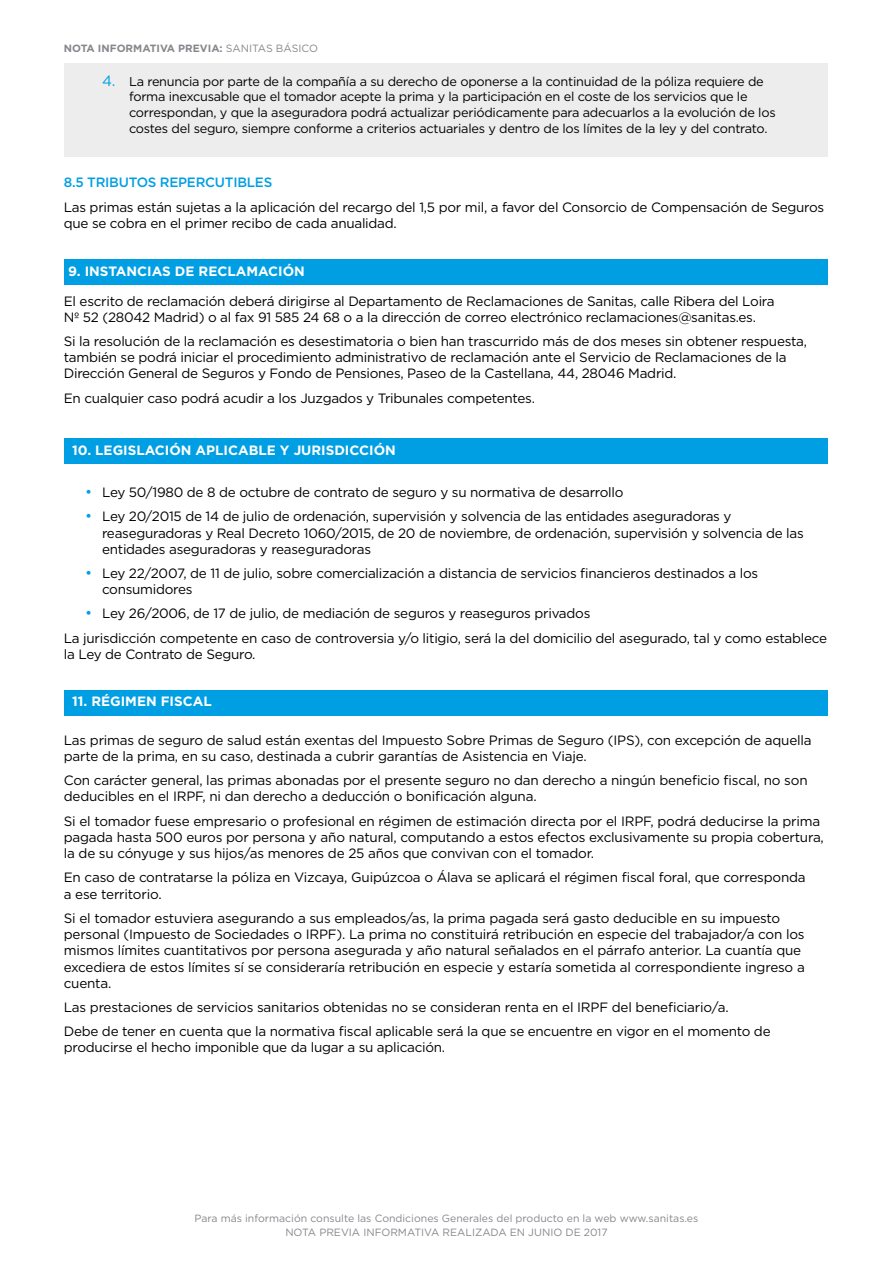
<style>
.page{position:relative;width:893px;height:1263px;background:#fff}
.page>*{position:absolute;margin:0;border:0;box-sizing:border-box;transform-origin:0 0}
.t1{font:13.5px/16.2px "Gotham";letter-spacing:-.02em;color:#000}
.t2{font:700 13.5px "Gotham";color:#fff}
.t3{font:500 13.5px "Gotham";letter-spacing:-.02em;color:#009fe3}
.t4{font:12.75px/15.6px "Gotham";letter-spacing:-.02em;color:#000}
.t5{font:10.5px "Gotham";color:#86878c}
.t6{font:700 10.5px "Gotham";color:#86878c}
.s1{font-weight:400}
.s2{font-size:14.85px;color:#009fe3}
</style>
<div class="page">
<div style="left:64px;top:63px;width:764px;height:94px;background:#ededee"></div>
<div style="left:64px;top:259px;width:764px;height:26px;background:#009fe3"></div>
<div style="left:64px;top:439px;width:764px;height:25px;background:#009fe3"></div>
<div style="left:64px;top:690px;width:764px;height:26px;background:#009fe3"></div>
<p class="t6" style="left:64px;top:41px;width:256px">NOTA INFORMATIVA PREVIA: <span class="s1">SANITAS BÁSICO</span></p>
<p class="t4" style="left:129px;top:73px;width:648px;text-indent:-27px"><span class="s2">4.</span> La renuncia por parte de la compañía a su derecho de oponerse a la continuidad de la póliza requiere de forma inexcusable que el tomador acepte la prima y la participación en el coste de los servicios que le correspondan, y que la aseguradora podrá actualizar periódicamente para adecuarlos a la evolución de los costes del seguro, siempre conforme a criterios actuariales y dentro de los límites de la ley y del contrato.</p>
<p class="t3" style="left:64px;top:174px;width:210px">8.5 TRIBUTOS REPERCUTIBLES</p>
<p class="t1" style="left:64px;top:198px;width:762px">Las primas están sujetas a la aplicación del recargo del 1,5 por mil, a favor del Consorcio de Compensación de Seguros que se cobra en el primer recibo de cada anualidad.</p>
<p class="t2" style="left:68px;top:262px;width:238px">9. INSTANCIAS DE RECLAMACIÓN</p>
<p class="t1" style="left:64px;top:292px;width:712px">El escrito de reclamación deberá dirigirse al Departamento de Reclamaciones de Sanitas, calle Ribera del Loira<br>Nº 52 (28042 Madrid) o al fax 91 585 24 68 o a la dirección de correo electrónico reclamaciones@sanitas.es.</p>
<p class="t1" style="left:64px;top:333px;width:745px">Si la resolución de la reclamación es desestimatoria o bien han trascurrido más de dos meses sin obtener respuesta, también se podrá iniciar el procedimiento administrativo de reclamación ante el Servicio de Reclamaciones de la<br>Dirección General de Seguros y Fondo de Pensiones, Paseo de la Castellana, 44, 28046 Madrid.</p>
<p class="t1" style="left:64px;top:389px;width:473px">En cualquier caso podrá acudir a los Juzgados y Tribunales competentes.</p>
<p class="t2" style="left:72px;top:441px;width:325px">10. LEGISLACIÓN APLICABLE Y JURISDICCIÓN</p>
<p class="t1" style="left:85px;top:484px;width:540px"><span class="s2">•</span> Ley 50/1980 de 8 de octubre de contrato de seguro y su normativa de desarrollo</p>
<p class="t1" style="left:102px;top:508px;width:703px;text-indent:-17px"><span class="s2">•</span> Ley 20/2015 de 14 de julio de ordenación, supervisión y solvencia de las entidades aseguradoras y reaseguradoras y Real Decreto 1060/2015, de 20 de noviembre, de ordenación, supervisión y solvencia de las entidades aseguradoras y reaseguradoras</p>
<p class="t1" style="left:102px;top:565px;width:658px;text-indent:-17px"><span class="s2">•</span> Ley 22/2007, de 11 de julio, sobre comercialización a distancia de servicios financieros destinados a los consumidores</p>
<p class="t1" style="left:85px;top:605px;width:507px"><span class="s2">•</span> Ley 26/2006, de 17 de julio, de mediación de seguros y reaseguros privados</p>
<p class="t1" style="left:64px;top:630px;width:765px">La jurisdicción competente en caso de controversia y/o litigio, será la del domicilio del asegurado, tal y como establece la Ley de Contrato de Seguro.</p>
<p class="t2" style="left:72px;top:692px;width:141px">11. RÉGIMEN FISCAL</p>
<p class="t1" style="left:64px;top:732px;width:749px">Las primas de seguro de salud están exentas del Impuesto Sobre Primas de Seguro (IPS), con excepción de aquella parte de la prima, en su caso, destinada a cubrir garantías de Asistencia en Viaje.</p>
<p class="t1" style="left:64px;top:772px;width:745px">Con carácter general, las primas abonadas por el presente seguro no dan derecho a ningún beneficio fiscal, no son deducibles en el IRPF, ni dan derecho a deducción o bonificación alguna.</p>
<p class="t1" style="left:64px;top:812px;width:762px">Si el tomador fuese empresario o profesional en régimen de estimación directa por el IRPF, podrá deducirse la prima pagada hasta 500 euros por persona y año natural, computando a estos efectos exclusivamente su propia cobertura, la de su cónyuge y sus hijos/as menores de 25 años que convivan con el tomador.</p>
<p class="t1" style="left:64px;top:869px;width:743px">En caso de contratarse la póliza en Vizcaya, Guipúzcoa o Álava se aplicará el régimen fiscal foral, que corresponda a ese territorio.</p>
<p class="t1" style="left:64px;top:910px;width:742px">Si el tomador estuviera asegurando a sus empleados/as, la prima pagada será gasto deducible en su impuesto personal (Impuesto de Sociedades o IRPF). La prima no constituirá retribución en especie del trabajador/a con los mismos límites cuantitativos por persona asegurada y año natural señalados en el párrafo anterior. La cuantía que excediera de estos límites sí se consideraría retribución en especie y estaría sometida al correspondiente ingreso a cuenta.</p>
<p class="t1" style="left:64px;top:999px;width:666px">Las prestaciones de servicios sanitarios obtenidas no se consideran renta en el IRPF del beneficiario/a.</p>
<p class="t1" style="left:64px;top:1023px;width:708px">Debe de tener en cuenta que la normativa fiscal aplicable será la que se encuentre en vigor en el momento de producirse el hecho imponible que da lugar a su aplicación.</p>
<p class="t5" style="left:195px;top:1212px;width:505px">Para más información consulte las Condiciones Generales del producto en la web www.sanitas.es</p>
<p class="t5" style="left:285px;top:1225px;width:324px">NOTA PREVIA INFORMATIVA REALIZADA EN JUNIO DE 2017</p>
</div>
